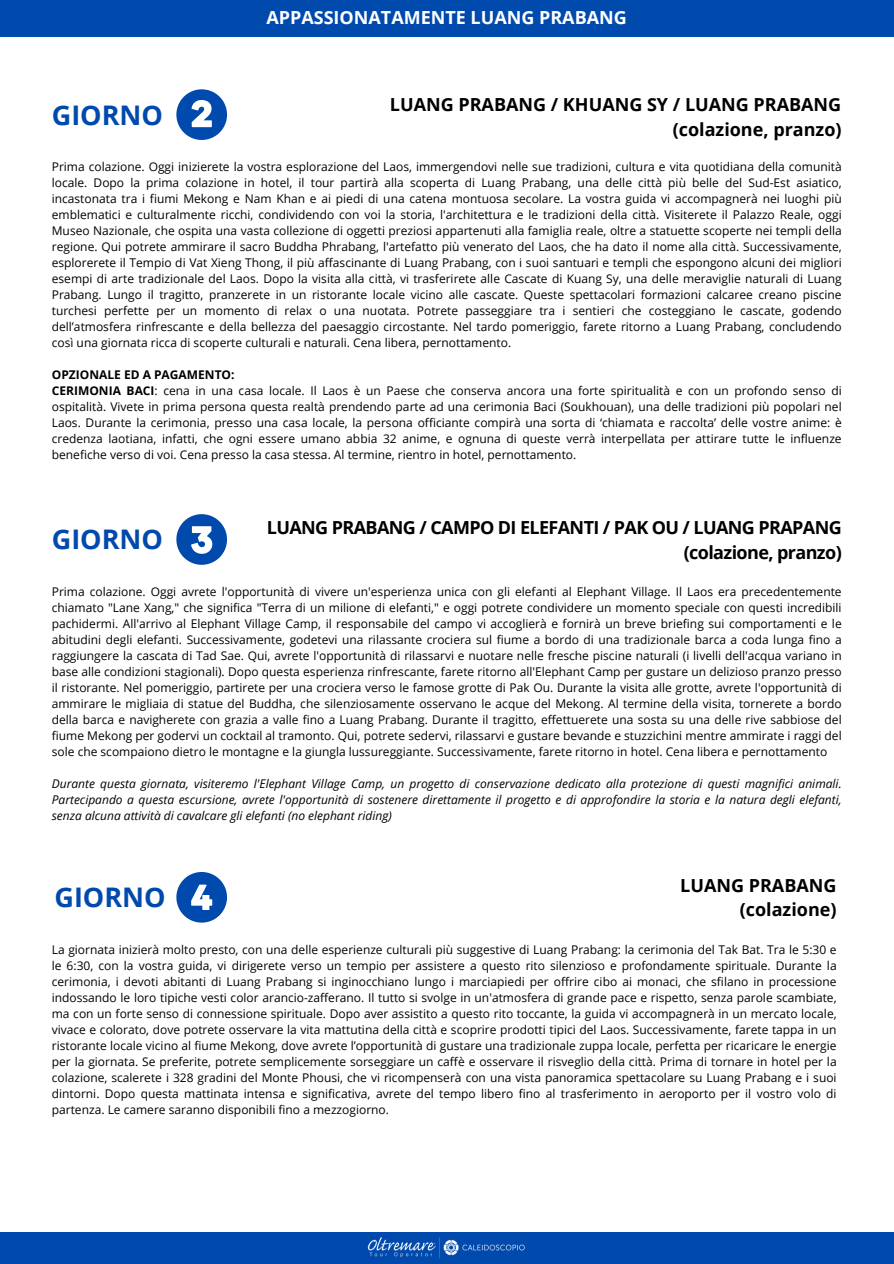
<style>
.page{position:relative;width:894px;height:1264px;background:#fff}
.page>*{position:absolute;margin:0;border:0;box-sizing:border-box;transform-origin:0 0}
.t1{font:700 27px "Open Sans";color:#004aad}
.t2{font:700 18px/24.8px "Open Sans";color:#000;text-align:right}
.t3{font:700 18px/24.8px "Open Sans";letter-spacing:-.035em;color:#000;text-align:right}
.t4{font:700 18px "Open Sans";color:#fff}
.t5{font:12px/16px "Open Sans";color:#000;text-align:justify}
.t6{font:italic 12px/16px "Open Sans";color:#000;text-align:justify}
.t7{font:700 12px "Open Sans";color:#000}
.s1{font-weight:700}
</style>
<div class="page">
<div style="left:0;top:0;width:893px;height:37px;background:#004aad"></div>
<svg style="left:176px;top:872px;width:51px;height:50px"></svg>
<svg style="left:176px;top:514px;width:51px;height:51px"></svg>
<div style="left:0;top:1231px;width:893px;height:32px;background:#004aad"></div>
<svg style="left:176px;top:89px;width:51px;height:51px"></svg>
<h1 class="t1" style="left:52px;top:96px;width:113px">GIORNO</h1>
<h1 class="t4" style="left:266px;top:5px;width:362px">APPASSIONATAMENTE LUANG PRABANG</h1>
<p class="t2" style="left:390px;top:92px;width:453px">LUANG PRABANG / KHUANG SY / LUANG PRABANG (colazione, pranzo)</p>
<h1 class="t5" style="left:52px;top:158px;width:791px">Prima colazione. Oggi inizierete la vostra esplorazione del Laos, immergendovi nelle sue tradizioni, cultura e vita quotidiana della comunità locale. Dopo la prima colazione in hotel, il tour partirà alla scoperta di Luang Prabang, una delle città più belle del Sud-Est asiatico, incastonata tra i fiumi Mekong e Nam Khan e ai piedi di una catena montuosa secolare. La vostra guida vi accompagnerà nei luoghi più emblematici e culturalmente ricchi, condividendo con voi la storia, l'architettura e le tradizioni della città. Visiterete il Palazzo Reale, oggi Museo Nazionale, che ospita una vasta collezione di oggetti preziosi appartenuti alla famiglia reale, oltre a statuette scoperte nei templi della regione. Qui potrete ammirare il sacro Buddha Phrabang, l'artefatto più venerato del Laos, che ha dato il nome alla città. Successivamente, esplorerete il Tempio di Vat Xieng Thong, il più affascinante di Luang Prabang, con i suoi santuari e templi che espongono alcuni dei migliori esempi di arte tradizionale del Laos. Dopo la visita alla città, vi trasferirete alle Cascate di Kuang Sy, una delle meraviglie naturali di Luang Prabang. Lungo il tragitto, pranzerete in un ristorante locale vicino alle cascate. Queste spettacolari formazioni calcaree creano piscine turchesi perfette per un momento di relax o una nuotata. Potrete passeggiare tra i sentieri che costeggiano le cascate, godendo dell’atmosfera rinfrescante e della bellezza del paesaggio circostante. Nel tardo pomeriggio, farete ritorno a Luang Prabang, concludendo così una giornata ricca di scoperte culturali e naturali. Cena libera, pernottamento.</h1>
<p class="t7" style="left:52px;top:366px;width:184px">OPZIONALE ED A PAGAMENTO:</p>
<p class="t5" style="left:52px;top:382px;width:791px"><span class="s1">CERIMONIA BACI</span>: cena in una casa locale. Il Laos è un Paese che conserva ancora una forte spiritualità e con un profondo senso di ospitalità. Vivete in prima persona questa realtà prendendo parte ad una cerimonia Baci (Soukhouan), una delle tradizioni più popolari nel Laos. Durante la cerimonia, presso una casa locale, la persona officiante compirà una sorta di ‘chiamata e raccolta’ delle vostre anime: è credenza laotiana, infatti, che ogni essere umano abbia 32 anime, e ognuna di queste verrà interpellata per attirare tutte le influenze benefiche verso di voi. Cena presso la casa stessa. Al termine, rientro in hotel, pernottamento.</p>
<h2 class="t1" style="left:52px;top:520px;width:113px">GIORNO</h2>
<h3 class="t3" style="left:267px;top:514px;width:576px">LUANG PRABANG / CAMPO DI ELEFANTI / PAK OU / LUANG PRAPANG (colazione, pranzo)</h3>
<p class="t5" style="left:52px;top:583px;width:791px">Prima colazione. Oggi avrete l'opportunità di vivere un'esperienza unica con gli elefanti al Elephant Village. Il Laos era precedentemente chiamato "Lane Xang," che significa "Terra di un milione di elefanti," e oggi potrete condividere un momento speciale con questi incredibili pachidermi. All'arrivo al Elephant Village Camp, il responsabile del campo vi accoglierà e fornirà un breve briefing sui comportamenti e le abitudini degli elefanti. Successivamente, godetevi una rilassante crociera sul fiume a bordo di una tradizionale barca a coda lunga fino a raggiungere la cascata di Tad Sae. Qui, avrete l'opportunità di rilassarvi e nuotare nelle fresche piscine naturali (i livelli dell'acqua variano in base alle condizioni stagionali). Dopo questa esperienza rinfrescante, farete ritorno all'Elephant Camp per gustare un delizioso pranzo presso il ristorante. Nel pomeriggio, partirete per una crociera verso le famose grotte di Pak Ou. Durante la visita alle grotte, avrete l'opportunità di ammirare le migliaia di statue del Buddha, che silenziosamente osservano le acque del Mekong. Al termine della visita, tornerete a bordo della barca e navigherete con grazia a valle fino a Luang Prabang. Durante il tragitto, effettuerete una sosta su una delle rive sabbiose del fiume Mekong per godervi un cocktail al tramonto. Qui, potrete sedervi, rilassarvi e gustare bevande e stuzzichini mentre ammirate i raggi del sole che scompaiono dietro le montagne e la giungla lussureggiante. Successivamente, farete ritorno in hotel. Cena libera e pernottamento</p>
<p class="t6" style="left:52px;top:775px;width:791px">Durante questa giornata, visiteremo l'Elephant Village Camp, un progetto di conservazione dedicato alla protezione di questi magnifici animali.<br>Partecipando a questa escursione, avrete l'opportunità di sostenere direttamente il progetto e di approfondire la storia e la natura degli elefanti, senza alcuna attività di cavalcare gli elefanti (no elephant riding)</p>
<p class="t1" style="left:54px;top:878px;width:113px">GIORNO</p>
<p class="t2" style="left:680px;top:872px;width:158px">LUANG PRABANG</p>
<p class="t2" style="left:739px;top:897px;width:98px">(colazione)</p>
<h3 class="t5" style="left:52px;top:941px;width:786px">La giornata inizierà molto presto, con una delle esperienze culturali più suggestive di Luang Prabang: la cerimonia del Tak Bat. Tra le 5:30 e le 6:30, con la vostra guida, vi dirigerete verso un tempio per assistere a questo rito silenzioso e profondamente spirituale. Durante la cerimonia, i devoti abitanti di Luang Prabang si inginocchiano lungo i marciapiedi per offrire cibo ai monaci, che sfilano in processione indossando le loro tipiche vesti color arancio-zafferano. Il tutto si svolge in un'atmosfera di grande pace e rispetto, senza parole scambiate, ma con un forte senso di connessione spirituale. Dopo aver assistito a questo rito toccante, la guida vi accompagnerà in un mercato locale, vivace e colorato, dove potrete osservare la vita mattutina della città e scoprire prodotti tipici del Laos. Successivamente, farete tappa in un ristorante locale vicino al fiume Mekong, dove avrete l’opportunità di gustare una tradizionale zuppa locale, perfetta per ricaricare le energie per la giornata. Se preferite, potrete semplicemente sorseggiare un caffè e osservare il risveglio della città. Prima di tornare in hotel per la colazione, scalerete i 328 gradini del Monte Phousi, che vi ricompenserà con una vista panoramica spettacolare su Luang Prabang e i suoi dintorni. Dopo questa mattinata intensa e significativa, avrete del tempo libero fino al trasferimento in aeroporto per il vostro volo di partenza. Le camere saranno disponibili fino a mezzogiorno.</h3>
</div>
